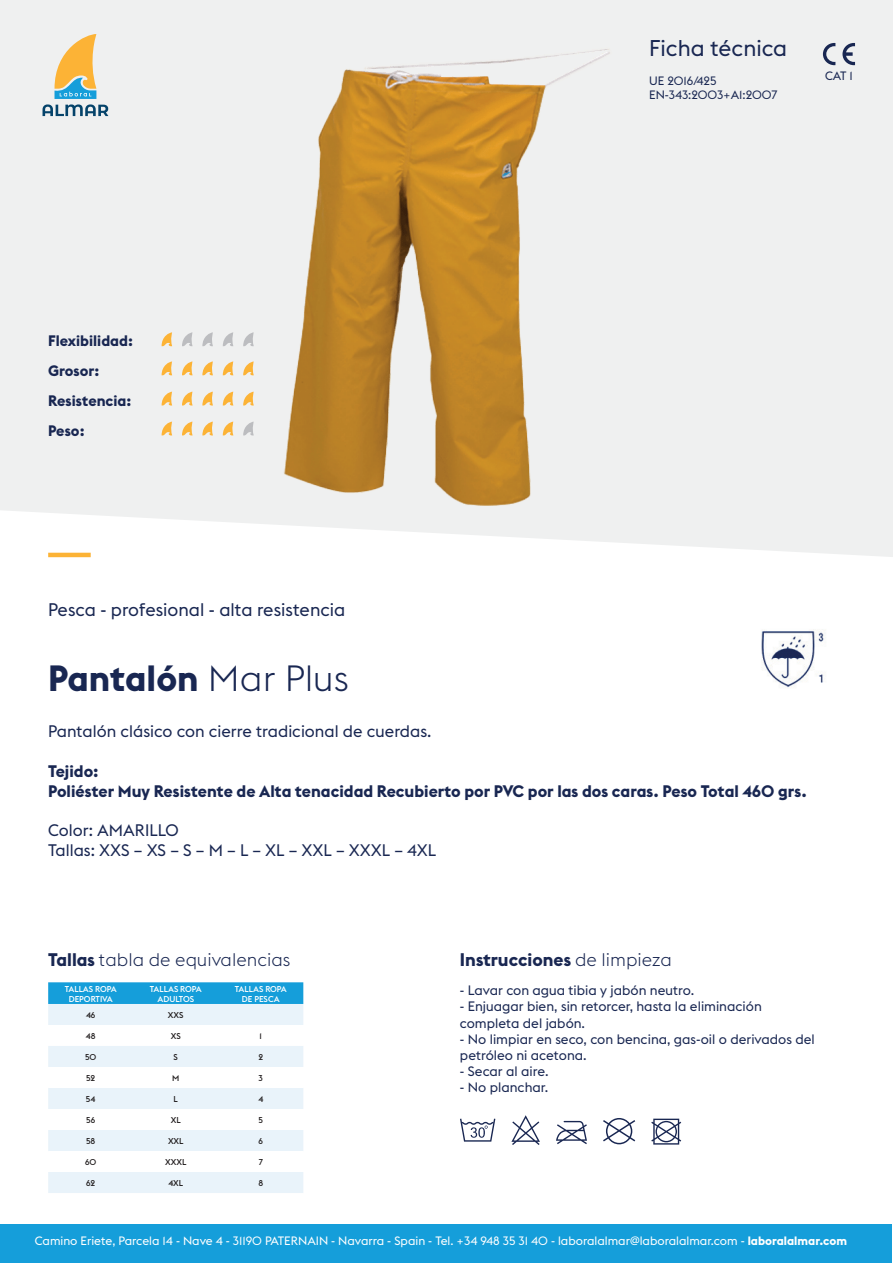
<style>
.page{position:relative;width:893px;height:1263px;background:#fff}
.page>*{position:absolute;margin:0;border:0;box-sizing:border-box;transform-origin:0 0}
.t1{font:700 36px "Euclid Flex";color:#192752}
.t2{font:22.5px "Euclid Flex";color:#192752}
.t3{font:18px "Euclid Flex";color:#192752}
.t4{font:300 18px "Euclid Flex";color:#192752}
.t5{font:700 18px "Euclid Flex";color:#192752}
.t6{font:16.5px/19.8px "Euclid Flex";color:#192752}
.t7{font:700 16.5px/19.8px "Euclid Flex";color:#192752}
.t8{font:700 15px/30px "Euclid Flex";color:#192752}
.t9{font:13.5px/16.2px "Euclid Flex";color:#192752}
.t10{font:12px "Euclid Flex";color:#fff}
.t11{font:12px/14.4px "Euclid Flex";color:#192752}
.t12{font:500 8.4px/10.1px "Euclid Flex";color:#fff;text-align:center}
.t13{font:500 8.4px "Euclid Flex";color:#231f20}
.s1{font-weight:300}
.s2{font-weight:700}
</style>
<div class="page">
<div style="left:1px;top:1224px;width:891px;height:38px;background:#159eda"></div>
<svg style="left:0;top:0;width:893px;height:557px;fill:#eff0f0"></svg>
<img style="left:80px;top:38px;width:735px;height:477px">
<hr style="left:48px;top:553px;width:43px;height:4px;background:#fcb336">
<svg style="left:43px;top:34px;width:65px;height:82px"></svg>
<svg style="left:162px;top:332px;width:10px;height:14px"></svg>
<svg style="left:182px;top:332px;width:11px;height:14px"></svg>
<svg style="left:202px;top:332px;width:11px;height:14px"></svg>
<svg style="left:223px;top:332px;width:10px;height:14px"></svg>
<svg style="left:243px;top:332px;width:11px;height:14px"></svg>
<svg style="left:162px;top:361px;width:10px;height:14px"></svg>
<svg style="left:182px;top:361px;width:11px;height:14px"></svg>
<svg style="left:202px;top:361px;width:11px;height:14px"></svg>
<svg style="left:223px;top:361px;width:10px;height:14px"></svg>
<svg style="left:243px;top:361px;width:11px;height:14px"></svg>
<svg style="left:162px;top:392px;width:10px;height:13px"></svg>
<svg style="left:182px;top:392px;width:11px;height:13px"></svg>
<svg style="left:202px;top:392px;width:11px;height:13px"></svg>
<svg style="left:223px;top:392px;width:10px;height:13px"></svg>
<svg style="left:243px;top:392px;width:11px;height:13px"></svg>
<svg style="left:162px;top:422px;width:10px;height:13px"></svg>
<svg style="left:182px;top:422px;width:11px;height:13px"></svg>
<svg style="left:202px;top:422px;width:11px;height:13px"></svg>
<svg style="left:223px;top:422px;width:10px;height:13px"></svg>
<svg style="left:243px;top:422px;width:11px;height:13px"></svg>
<div style="left:48px;top:982px;width:255px;height:22px;background:#159eda"></div>
<div style="left:48px;top:1004px;width:255px;height:189px;background:#e9f3fa"></div>
<svg style="left:48px;top:1025px;width:255px;height:147px"></svg>
<svg style="left:460px;top:1118px;width:35px;height:23px"></svg>
<svg style="left:511px;top:1115px;width:29px;height:30px"></svg>
<svg style="left:556px;top:1121px;width:31px;height:23px"></svg>
<svg style="left:603px;top:1118px;width:32px;height:26px"></svg>
<svg style="left:651px;top:1119px;width:30px;height:25px"></svg>
<svg style="left:823px;top:43px;width:12px;height:22px"></svg>
<svg style="left:842px;top:43px;width:13px;height:22px"></svg>
<img style="left:761px;top:629px;width:65px;height:58px">
<h2 class="t2" style="left:649px;top:35px;width:140px">Ficha técnica</h2>
<p class="t11" style="left:649px;top:73px;width:130px">UE 2016/425<br>EN-343:2003+A1:2007</p>
<p class="t11" style="left:825px;top:69px;width:29px">CAT 1</p>
<p class="t8" style="left:48px;top:325px;width:86px">Flexibilidad:<br>Grosor:<br>Resistencia:<br>Peso:</p>
<h3 class="t3" style="left:48px;top:599px;width:299px">Pesca - profesional - alta resistencia</h3>
<h1 class="t1" style="left:48px;top:658px;width:302px">Pantalón <span class="s1">Mar Plus</span></h1>
<p class="t6" style="left:48px;top:722px;width:385px">Pantalón clásico con cierre tradicional de cuerdas.</p>
<p class="t7" style="left:48px;top:761px;width:760px">Tejido:<br>Poliéster Muy Resistente de Alta tenacidad Recubierto por PVC por las dos caras. Peso Total 460 grs.</p>
<p class="t6" style="left:48px;top:821px;width:389px">Color: AMARILLO<br>Tallas: XXS – XS – S – M – L – XL – XXL – XXXL – 4XL</p>
<h3 class="t4" style="left:48px;top:949px;width:244px"><span class="s2">Tallas</span> tabla de equivalencias</h3>
<h3 class="t5" style="left:460px;top:949px;width:213px">Instrucciones <span class="s1">de limpieza</span></h3>
<p class="t9" style="left:460px;top:982px;width:236px">- Lavar con agua tibia y jabón neutro.</p>
<p class="t9" style="left:460px;top:998px;width:303px">- Enjuagar bien, sin retorcer, hasta la eliminación completa del jabón.</p>
<p class="t9" style="left:460px;top:1031px;width:356px">- No limpiar en seco, con bencina, gas-oil o derivados del petróleo ni acetona.</p>
<p class="t9" style="left:460px;top:1063px;width:90px">- Secar al aire.</p>
<p class="t9" style="left:460px;top:1079px;width:90px">- No planchar.</p>
<p class="t12" style="left:65px;top:983px;width:53px">TALLAS ROPA<br>DEPORTIVA</p>
<p class="t12" style="left:150px;top:983px;width:53px">TALLAS ROPA<br>ADULTOS</p>
<p class="t12" style="left:235px;top:983px;width:53px">TALLAS ROPA<br>DE PESCA</p>
<p class="t13" style="left:86px;top:1010px;width:11px">46</p>
<p class="t13" style="left:168px;top:1010px;width:17px">XXS</p>
<p class="t13" style="left:86px;top:1031px;width:11px">48</p>
<p class="t13" style="left:171px;top:1031px;width:11px">XS</p>
<p class="t13" style="left:260px;top:1031px;width:4px">1</p>
<p class="t13" style="left:85px;top:1052px;width:13px">50</p>
<p class="t13" style="left:174px;top:1052px;width:6px">S</p>
<p class="t13" style="left:258px;top:1052px;width:6px">2</p>
<p class="t13" style="left:86px;top:1073px;width:11px">52</p>
<p class="t13" style="left:172px;top:1073px;width:9px">M</p>
<p class="t13" style="left:259px;top:1073px;width:6px">3</p>
<p class="t13" style="left:86px;top:1094px;width:11px">54</p>
<p class="t13" style="left:174px;top:1094px;width:6px">L</p>
<p class="t13" style="left:258px;top:1094px;width:6px">4</p>
<p class="t13" style="left:86px;top:1115px;width:11px">56</p>
<p class="t13" style="left:171px;top:1115px;width:11px">XL</p>
<p class="t13" style="left:259px;top:1115px;width:6px">5</p>
<p class="t13" style="left:86px;top:1136px;width:11px">58</p>
<p class="t13" style="left:168px;top:1136px;width:17px">XXL</p>
<p class="t13" style="left:259px;top:1136px;width:6px">6</p>
<p class="t13" style="left:85px;top:1157px;width:13px">60</p>
<p class="t13" style="left:165px;top:1157px;width:23px">XXXL</p>
<p class="t13" style="left:259px;top:1157px;width:6px">7</p>
<p class="t13" style="left:86px;top:1178px;width:10px">62</p>
<p class="t13" style="left:168px;top:1178px;width:16px">4XL</p>
<p class="t13" style="left:258px;top:1178px;width:6px">8</p>
<p class="t10" style="left:35px;top:1234px;width:814px">Camino Eriete, Parcela 14 - Nave 4 - 31190 PATERNAIN - Navarra - Spain - Tel. +34 948 35 31 40 - laboralalmar@laboralalmar.com - <span class="s2">laboralalmar.com</span></p>
</div>
